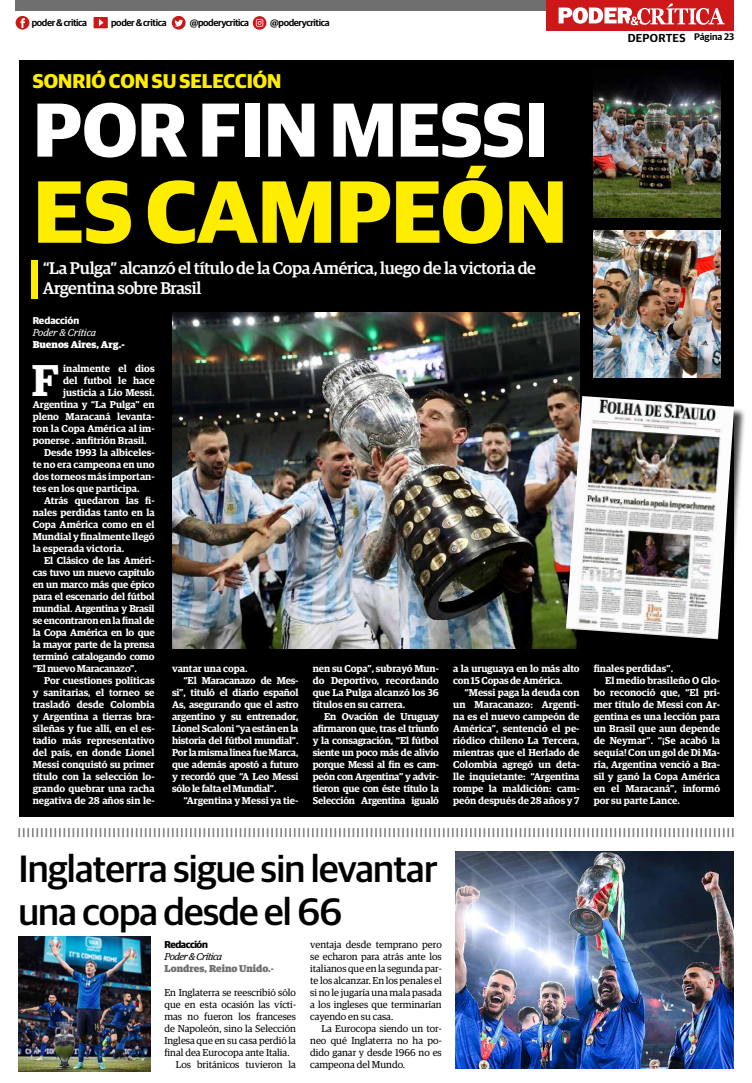
<style>
.page{position:relative;width:752px;height:1083px;background:#fff}
.page>*{position:absolute;margin:0;border:0;box-sizing:border-box;transform-origin:0 0}
.t1{font:700 88.5px "Guardian Sans";color:#ffed00}
.t2{font:700 76.5px "Guardian Sans";color:#fff}
.t3{font:600 44.6px "Guardian Egyp";color:#fff}
.t4{font:500 38.2px/43px "Guardian Sans";letter-spacing:-.02em;color:#000}
.t5{font:700 20px "Guardian Sans";color:#ffed00}
.t6{font:500 17px/20.4px "Guardian Egyp";letter-spacing:-.02em;color:#fff}
.t7{font:600 11.6px "Guardian Sans";letter-spacing:.02em;color:#000}
.t8{font:600 10px/12px "Guardian Egyp";color:#fff;text-align:justify}
.t9{font:600 10px/12px "Guardian Egyp";letter-spacing:-.02em;color:#fff}
.t10{font:10px/12px "Guardian Egyp";color:#000;text-align:justify}
.t11{font:900 10px/12px "Guardian Egyp";color:#706f6f}
.t12{font:900 10px "Guardian Egyp";color:#fff}
.t13{font:italic 10px "Guardian Egyp";color:#fff}
.t14{font:700 10px "Guardian Sans";color:#fff}
.t15{font:700 10px "Guardian Sans";letter-spacing:-.04em;color:#000}
.t16{font:600 9.6px "Guardian Sans";letter-spacing:-.04em;color:#000}
.s1{font-size:9.6px}
.s2{font-weight:400;font-style:italic;color:#000}
.s3{font-weight:400;color:#000}
</style>
<div class="page">
<div style="left:19px;top:60px;width:714px;height:756px;background:#000"></div>
<div style="left:546px;top:0;width:187px;height:31px;background:#cd1719"></div>
<div style="left:16px;top:0;width:530px;height:11px;background:#706f6f"></div>
<svg style="left:558px;top:3px;width:166px;height:22px"></svg>
<div style="left:32px;top:260px;width:6px;height:39px;background:#ffed00"></div>
<img style="left:593px;top:231px;width:126px;height:147px">
<img style="left:593px;top:76px;width:126px;height:142px">
<img style="left:172px;top:312px;width:407px;height:336px">
<div style="left:567px;top:398px;width:179px;height:254px;background:#000;opacity:.75"></div>
<img style="left:565px;top:396px;width:168px;height:243px">
<img style="left:19px;top:936px;width:131px;height:135px">
<img style="left:455px;top:852px;width:277px;height:216px">
<svg style="left:18px;top:828px;width:715px;height:9px"></svg>
<svg style="left:93px;top:17px;width:15px;height:11px"></svg>
<svg style="left:252px;top:16px;width:14px;height:14px"></svg>
<svg style="left:172px;top:16px;width:13px;height:14px"></svg>
<svg style="left:16px;top:16px;width:13px;height:14px"></svg>
<p class="t16" style="left:32px;top:15px;width:57px">poder &amp; critica</p>
<p class="t16" style="left:111px;top:15px;width:57px">poder &amp; critica</p>
<p class="t16" style="left:190px;top:15px;width:61px">@poderycritica</p>
<p class="t16" style="left:270px;top:15px;width:61px">@poderycritica</p>
<h3 class="t5" style="left:33px;top:66px;width:250px">SONRIÓ CON SU SELECCIÓN</h3>
<h2 class="t2" style="left:33px;top:73px;width:515px">POR FIN MESSI</h2>
<h1 class="t1" style="left:34px;top:146px;width:535px">ES CAMPEÓN</h1>
<h3 class="t6" style="left:43px;top:256px;width:494px">“La Pulga” alcanzó el título de la Copa América, luego de la victoria de<br>Argentina sobre Brasil</h3>
<p class="t14" style="left:33px;top:313px;width:48px">Redacción</p>
<p class="t13" style="left:33px;top:326px;width:65px">Poder &amp; Crítica</p>
<p class="t12" style="left:33px;top:337px;width:94px">Buenos Aires, Arg.-</p>
<h3 class="t3" style="left:32px;top:347px;width:29px">F</h3>
<p class="t8" style="left:63px;top:362px;width:93px">inalmente el dios</p>
<p class="t8" style="left:63px;top:374px;width:93px">del futbol le hace</p>
<p class="t8" style="left:63px;top:386px;width:93px">justicia a Lio Messi.</p>
<p class="t8" style="left:33px;top:398px;width:123px">Argentina y “La Pulga” en</p>
<p class="t8" style="left:33px;top:410px;width:123px">pleno Maracaná levanta-</p>
<p class="t8" style="left:33px;top:422px;width:123px">ron la Copa América al im-</p>
<p class="t8" style="left:33px;top:434px;width:115px">ponerse . anfitrión Brasil.</p>
<p class="t8" style="left:44px;top:446px;width:112px">Desde 1993 la albiceles-</p>
<p class="t8" style="left:33px;top:458px;width:123px">te no era campeona en uno</p>
<p class="t8" style="left:33px;top:470px;width:123px">dos torneos más importan-</p>
<p class="t8" style="left:33px;top:482px;width:108px">tes en los que participa.</p>
<p class="t8" style="left:44px;top:494px;width:112px">Atrás quedaron las fi-</p>
<p class="t8" style="left:33px;top:506px;width:123px">nales perdidas tanto en la</p>
<p class="t8" style="left:33px;top:518px;width:123px">Copa América como en el</p>
<p class="t8" style="left:33px;top:530px;width:123px">Mundial y finalmente llegó</p>
<p class="t8" style="left:33px;top:542px;width:93px">la esperada victoria.</p>
<p class="t9" style="left:44px;top:554px;width:112px">El Clásico de las Améri-</p>
<p class="t9" style="left:33px;top:566px;width:123px">cas tuvo un nuevo capítulo</p>
<p class="t9" style="left:33px;top:578px;width:123px">en un marco más que épico</p>
<p class="t9" style="left:33px;top:590px;width:123px">para el escenario del fútbol</p>
<p class="t9" style="left:33px;top:602px;width:123px">mundial. Argentina y Brasil</p>
<p class="t9" style="left:33px;top:614px;width:123px">se encontraron en la final de</p>
<p class="t9" style="left:33px;top:626px;width:123px">la Copa América en lo que</p>
<p class="t9" style="left:33px;top:638px;width:123px">la mayor parte de la prensa</p>
<p class="t9" style="left:33px;top:650px;width:123px">terminó catalogando como</p>
<p class="t9" style="left:33px;top:662px;width:106px">“El nuevo Maracanazo”.</p>
<p class="t8" style="left:44px;top:674px;width:112px">Por cuestiones políticas</p>
<p class="t8" style="left:33px;top:686px;width:123px">y sanitarias, el torneo se</p>
<p class="t8" style="left:33px;top:698px;width:123px">trasladó desde Colombia</p>
<p class="t8" style="left:33px;top:710px;width:123px">y Argentina a tierras bra-</p>
<p class="t8" style="left:33px;top:722px;width:123px">sileñas y fue allí, en el es-</p>
<p class="t8" style="left:33px;top:734px;width:123px">tadio más representativo</p>
<p class="t8" style="left:33px;top:746px;width:123px">del país, en donde Lionel</p>
<p class="t8" style="left:33px;top:758px;width:123px">Messi conquistó su primer</p>
<p class="t8" style="left:33px;top:770px;width:123px">título con la selección lo-</p>
<p class="t8" style="left:33px;top:782px;width:123px">grando quebrar una racha</p>
<p class="t8" style="left:33px;top:794px;width:123px">negativa de 28 años sin le-</p>
<p class="t8" style="left:312px;top:662px;width:128px">nen su Copa”, subrayó Mun&shy;do Deportivo, recordando que La Pulga alcanzó los 36 títulos en su carrera.</p>
<p class="t8" style="left:312px;top:710px;width:128px;text-indent:11px">En Ovación de Uruguay afirmaron que, tras el triunfo y la consagración, “El fútbol siente un poco más de alivio porque Messi al fin es cam&shy;peón con Argentina” y advir&shy;tieron que con éste título la Selección Argentina igualó</p>
<p class="t9" style="left:453px;top:662px;width:128px">a la uruguaya en lo más alto con 15 Copas de América.</p>
<p class="t8" style="left:453px;top:686px;width:128px;text-indent:11px">“Messi paga la deuda con un Maracanazo: Argenti&shy;na es el nuevo campeón de América”, sentenció el pe&shy;riódico chileno La Tercera, mientras que el Herlado de Colombia agregó un deta&shy;lle inquietante: “Argentina rompe la maldición: cam&shy;peón después de 28 años y 7</p>
<p class="t8" style="left:172px;top:662px;width:77px">vantar una copa.</p>
<p class="t9" style="left:183px;top:674px;width:116px">“El Maracanazo de Mes-</p>
<p class="t9" style="left:172px;top:686px;width:128px">si”, tituló el diario español</p>
<p class="t9" style="left:172px;top:698px;width:128px">As, asegurando que el astro</p>
<p class="t9" style="left:172px;top:710px;width:128px">argentino y su entrenador,</p>
<p class="t9" style="left:172px;top:722px;width:128px">Lionel Scaloni “ya están en la</p>
<p class="t9" style="left:172px;top:734px;width:128px">historia del fútbol mundial”.</p>
<p class="t9" style="left:172px;top:746px;width:128px">Por la misma línea fue Marca,</p>
<p class="t9" style="left:172px;top:758px;width:128px">que además apostó a futuro</p>
<p class="t9" style="left:172px;top:770px;width:128px">y recordó que “A Leo Messi</p>
<p class="t9" style="left:172px;top:782px;width:106px">sólo le falta el Mundial”.</p>
<p class="t8" style="left:183px;top:794px;width:116px">“Argentina y Messi ya tie-</p>
<p class="t7" style="left:627px;top:29px;width:108px">DEPORTES <span class="s1">Página 23</span></p>
<p class="t8" style="left:593px;top:662px;width:81px">finales perdidas”.</p>
<p class="t8" style="left:604px;top:674px;width:116px">El medio brasileño O Glo-</p>
<p class="t8" style="left:593px;top:686px;width:128px">bo reconoció que, “El pri-</p>
<p class="t8" style="left:593px;top:698px;width:128px">mer título de Messi con Ar-</p>
<p class="t8" style="left:593px;top:710px;width:128px">gentina es una lección para</p>
<p class="t8" style="left:593px;top:722px;width:128px">un Brasil que aun depende</p>
<p class="t8" style="left:593px;top:734px;width:128px">de Neymar”. “¡Se acabó la</p>
<p class="t8" style="left:593px;top:746px;width:128px">sequía! Con un gol de Di Ma-</p>
<p class="t8" style="left:593px;top:758px;width:128px">ría, Argentina venció a Bra-</p>
<p class="t8" style="left:593px;top:770px;width:128px">sil y ganó la Copa América</p>
<p class="t8" style="left:593px;top:782px;width:128px">en el Maracaná”, informó</p>
<p class="t8" style="left:593px;top:794px;width:88px">por su parte Lance.</p>
<h3 class="t4" style="left:18px;top:844px;width:420px">Inglaterra sigue sin levantar una copa desde el 66</h3>
<p class="t15" style="left:164px;top:937px;width:45px">Redacción</p>
<p class="t11" style="left:164px;top:949px;width:111px"><span class="s2">Poder &amp; Crítica<br></span>Londres, Reino Unido.<span class="s3">-</span></p>
<p class="t10" style="left:164px;top:986px;width:133px">En Inglaterra se reescribió sólo</p>
<p class="t10" style="left:164px;top:998px;width:133px">que en esta ocasión las vícti-</p>
<p class="t10" style="left:164px;top:1010px;width:133px">mas no fueron los franceses</p>
<p class="t10" style="left:164px;top:1022px;width:133px">de Napoleón, sino la Selección</p>
<p class="t10" style="left:164px;top:1034px;width:133px">Inglesa que en su casa perdió la</p>
<p class="t10" style="left:164px;top:1046px;width:126px">final dea Eurocopa ante Italia.</p>
<p class="t10" style="left:176px;top:1058px;width:122px">Los británicos tuvieron la</p>
<p class="t10" style="left:310px;top:938px;width:133px">ventaja desde temprano pero se echaron para atrás ante los italianos que en la segunda par&shy;te los alcanzar. En los penales el si no le jugaría una mala pasada a los ingleses que terminarían cayendo en su casa.</p>
<p class="t10" style="left:310px;top:1022px;width:133px;text-indent:11px">La Eurocopa siendo un tor&shy;neo qué Inglaterra no ha po&shy;dido ganar y desde 1966 no es campeona del Mundo.</p>
</div>
